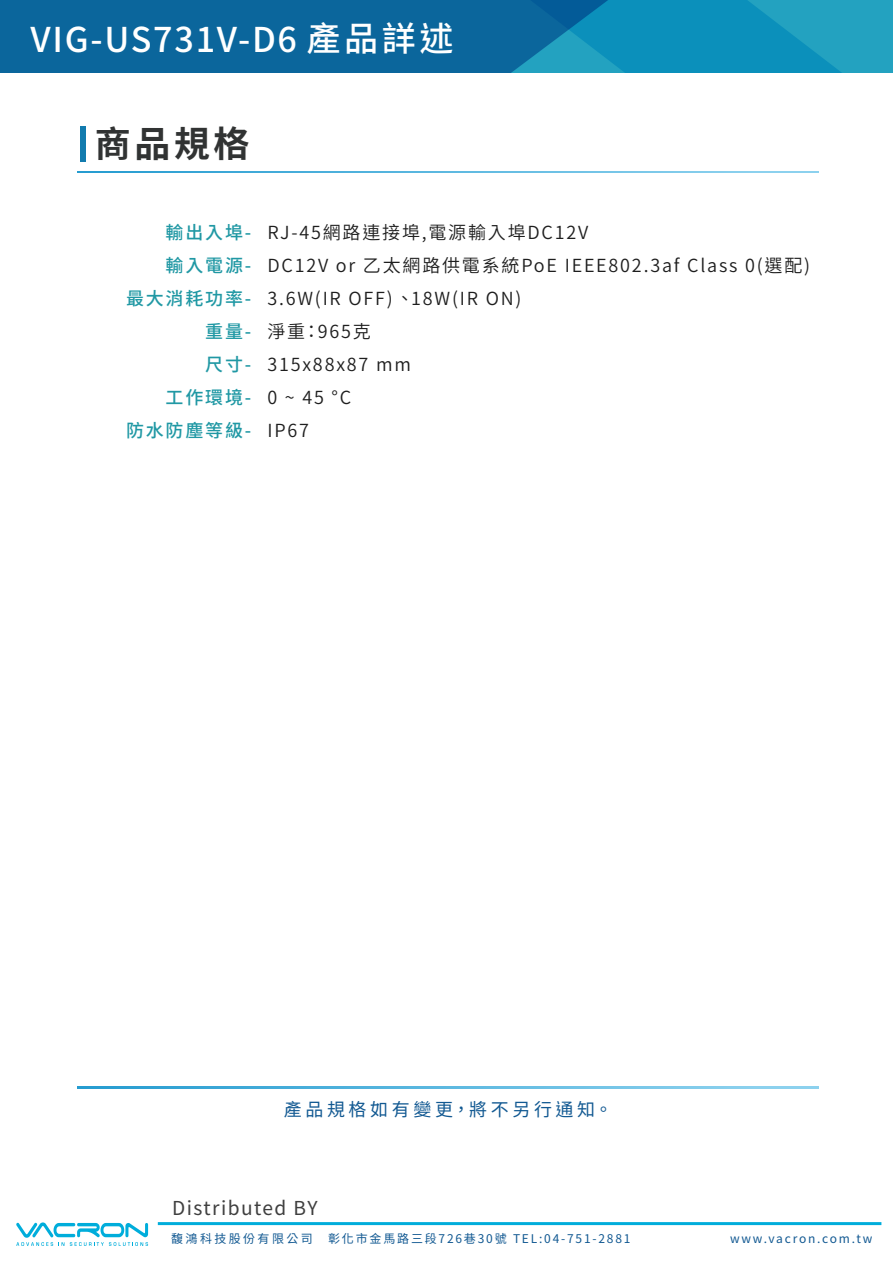
<style>
.page{position:relative;width:893px;height:1263px;background:#fff}
.page>*{position:absolute;margin:0;border:0;box-sizing:border-box;transform-origin:0 0}
.t1{font:700 36px "Noto Sans CJ Ktc";color:#313333}
.t2{font:500 34.2px "Noto Sans CJ Ktc";letter-spacing:.05em;color:#fff}
.t3{font:19.2px "Noto Sans CJ Ktc";letter-spacing:.075em;color:#3f3f3f}
.t4{font:600 18px/33px "Noto Sans CJ Ktc";letter-spacing:.1em;color:#1e1e1e}
.t5{font:500 18px/33px "Noto Sans CJ Ktc";letter-spacing:.1em;color:#2098a4;text-align:right}
.t6{font:18px "Noto Sans Mono CJ Ktc";letter-spacing:.2em;color:#125992}
.t7{font:12px "Noto Sans CJ Ktc";letter-spacing:.15em;color:#125992}
.t8{font:12px "Noto Sans CJ Ktc";letter-spacing:.2em;color:#125992}
</style>
<div class="page">
<svg style="left:77px;top:1087px;width:741px;height:1px"></svg>
<svg style="left:754px;top:0;width:139px;height:73px;background:#1b9cbe"></svg>
<svg style="left:0;top:0;width:754px;height:73px;background:#0b71a3"></svg>
<svg style="left:77px;top:171px;width:741px;height:1px"></svg>
<div style="left:80px;top:127px;width:6px;height:35px;background:#127bae"></div>
<svg style="left:16px;top:1222px;width:132px;height:24px"></svg>
<hr style="left:158px;top:1222px;width:723px;height:3px;background:#00addb">
<h2 class="t2" style="left:31px;top:20px;width:424px">VIG-US731V-D6 產品詳述</h2>
<h1 class="t1" style="left:95px;top:124px;width:156px">商品規格</h1>
<p class="t5" style="left:126px;top:216px;width:127px">輸出入埠-<br>輸入電源-<br>最大消耗功率-重量-<br>尺寸-<br>工作環境-<br>防水防塵等級-</p>
<p class="t4" style="left:267px;top:216px;width:544px">RJ-45網路連接埠,電源輸入埠DC12V<br>DC12V or 乙太網路供電系統PoE IEEE802.3af Class 0(選配)<br>3.6W(IR OFF) 、18W(IR ON)<br>淨重：965克<br>315x88x87 mm<br>0 ~ 45 °C<br>IP67</p>
<p class="t6" style="left:284px;top:1099px;width:330px">產品規格如有變更，將不另行通知。</p>
<p class="t3" style="left:172px;top:1197px;width:147px">Distributed BY</p>
<p class="t8" style="left:171px;top:1232px;width:143px">馥鴻科技股份有限公司</p>
<p class="t7" style="left:328px;top:1232px;width:304px">彰化市金馬路三段726巷30號 TEL:04-751-2881</p>
<p class="t7" style="left:730px;top:1232px;width:144px">www.vacron.com.tw</p>
</div>
